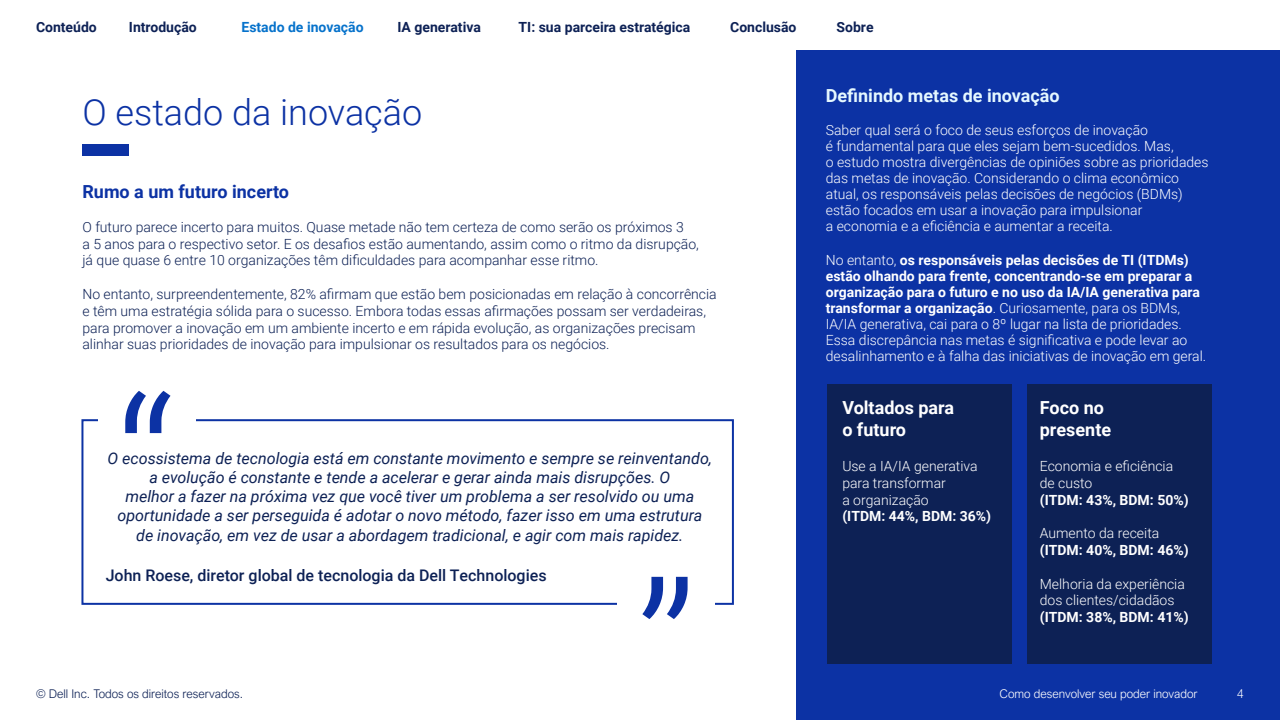
<style>
.page{position:relative;width:1280px;height:720px;background:#fff}
.page>*{position:absolute;margin:0;border:0;box-sizing:border-box;transform-origin:0 0}
.t1{font:300 200px "Roboto";color:#0c32a4}
.t2{font:300 36px "Roboto";color:#0c32a4}
.t3{font:700 18px/21.6px "Roboto";color:#fff}
.t4{font:700 18px "Roboto";color:#e5f8ff}
.t5{font:700 18px "Roboto";color:#0c32a4}
.t6{font:italic 16px/19.2px "Roboto";color:#0d2155;text-align:center}
.t7{font:500 16px "Roboto";color:#0d2155}
.t8{font:300 14px/16px "Roboto";color:#fff}
.t9{font:300 14px/16.8px "Roboto";color:#0d2155}
.t10{font:700 14px "Roboto";color:#fff}
.t11{font:700 14px "Roboto";color:#0d2155}
.t12{font:700 14px "Roboto";color:#0672cb}
.t13{font:300 12px "Arial Nova";color:#0d2155}
.t14{font:300 12px "Arial Nova";color:#fff}
.s1{font-weight:700}
</style>
<div class="page">
<div style="left:81px;top:419px;width:653px;height:186px;border:2px solid #0c32a4"></div>
<div style="left:796px;top:50px;width:484px;height:670px;background:#0c32a4"></div>
<div style="left:82px;top:144px;width:47px;height:11px;background:#0c32a4"></div>
<div style="left:827px;top:384px;width:185px;height:280px;background:#0d2155"></div>
<div style="left:1027px;top:384px;width:185px;height:280px;background:#0d2155"></div>
<div style="left:618px;top:591px;width:97px;height:24px;background:#fff"></div>
<div style="left:99px;top:400px;width:97px;height:35px;background:#fff"></div>
<p class="t11" style="left:36px;top:17px;width:62px">Conteúdo</p>
<p class="t11" style="left:129px;top:17px;width:69px">Introdução</p>
<p class="t12" style="left:242px;top:17px;width:124px">Estado de inovação</p>
<p class="t11" style="left:398px;top:17px;width:85px">IA generativa</p>
<p class="t11" style="left:519px;top:17px;width:173px">TI: sua parceira estratégica</p>
<p class="t11" style="left:730px;top:17px;width:68px">Conclusão</p>
<p class="t11" style="left:837px;top:17px;width:39px">Sobre</p>
<h2 class="t2" style="left:82px;top:87px;width:341px">O estado da inovação</h2>
<p class="t5" style="left:82px;top:179px;width:208px">Rumo a um futuro incerto</p>
<p class="t9" style="left:82px;top:218px;width:618px">O futuro parece incerto para muitos. Quase metade não tem certeza de como serão os próximos 3<br>a 5 anos para o respectivo setor. E os desafios estão aumentando, assim como o ritmo da disrupção, já que quase 6 entre 10 organizações têm dificuldades para acompanhar esse ritmo.</p>
<p class="t9" style="left:82px;top:285px;width:636px">No entanto, surpreendentemente, 82% afirmam que estão bem posicionadas em relação à concorrência e têm uma estratégia sólida para o sucesso. Embora todas essas afirmações possam ser verdadeiras, para promover a inovação em um ambiente incerto e em rápida evolução, as organizações precisam alinhar suas prioridades de inovação para impulsionar os resultados para os negócios.</p>
<h1 class="t1" style="left:116px;top:331px;width:61px">“</h1>
<p class="t6" style="left:108px;top:448px;width:606px">O ecossistema de tecnologia está em constante movimento e sempre se reinventando, a evolução é constante e tende a acelerar e gerar ainda mais disrupções. O<br>melhor a fazer na próxima vez que você tiver um problema a ser resolvido ou uma oportunidade a ser perseguida é adotar o novo método, fazer isso em uma estrutura de inovação, em vez de usar a abordagem tradicional, e agir com mais rapidez.</p>
<p class="t7" style="left:106px;top:564px;width:442px">John Roese, diretor global de tecnologia da Dell Technologies</p>
<h1 class="t1" style="left:697px;top:679px;width:61px;rotate:-180deg">“</h1>
<p class="t4" style="left:826px;top:83px;width:235px">Definindo metas de inovação</p>
<p class="t8" style="left:826px;top:122px;width:384px">Saber qual será o foco de seus esforços de inovação<br>é fundamental para que eles sejam bem-sucedidos. Mas,<br>o estudo mostra divergências de opiniões sobre as prioridades das metas de inovação. Considerando o clima econômico atual, os responsáveis pelas decisões de negócios (BDMs) estão focados em usar a inovação para impulsionar<br>a economia e a eficiência e aumentar a receita.</p>
<p class="t8" style="left:826px;top:251px;width:382px">No entanto, <span class="s1">os responsáveis pelas decisões de TI (ITDMs) estão olhando para frente, concentrando-se em preparar a organização para o futuro e no uso da IA/IA generativa para transformar a organização</span>. Curiosamente, para os BDMs, IA/IA generativa, cai para o 8º lugar na lista de prioridades.<br>Essa discrepância nas metas é significativa e pode levar ao desalinhamento e à falha das iniciativas de inovação em geral.</p>
<p class="t3" style="left:842px;top:396px;width:113px">Voltados para o futuro</p>
<p class="t8" style="left:842px;top:457px;width:137px;line-height:16.8px">Use a IA/IA generativa para transformar<br>a organização</p>
<p class="t10" style="left:842px;top:507px;width:150px">(ITDM: 44%, BDM: 36%)</p>
<p class="t3" style="left:1040px;top:396px;width:73px">Foco no presente</p>
<p class="t8" style="left:1040px;top:457px;width:135px;line-height:16.8px">Economia e eficiência de custo</p>
<p class="t10" style="left:1040px;top:490px;width:150px">(ITDM: 43%, BDM: 50%)</p>
<p class="t8" style="left:1040px;top:525px;width:121px">Aumento da receita</p>
<p class="t10" style="left:1040px;top:540px;width:150px">(ITDM: 40%, BDM: 46%)</p>
<p class="t8" style="left:1040px;top:575px;width:147px;line-height:16.8px">Melhoria da experiência dos clientes/cidadãos</p>
<p class="t10" style="left:1040px;top:607px;width:150px">(ITDM: 38%, BDM: 41%)</p>
<p class="t13" style="left:36px;top:687px;width:209px">© Dell Inc. Todos os direitos reservados.</p>
<p class="t14" style="left:1000px;top:687px;width:199px">Como desenvolver seu poder inovador</p>
<p class="t14" style="left:1237px;top:687px;width:8px">4</p>
</div>
